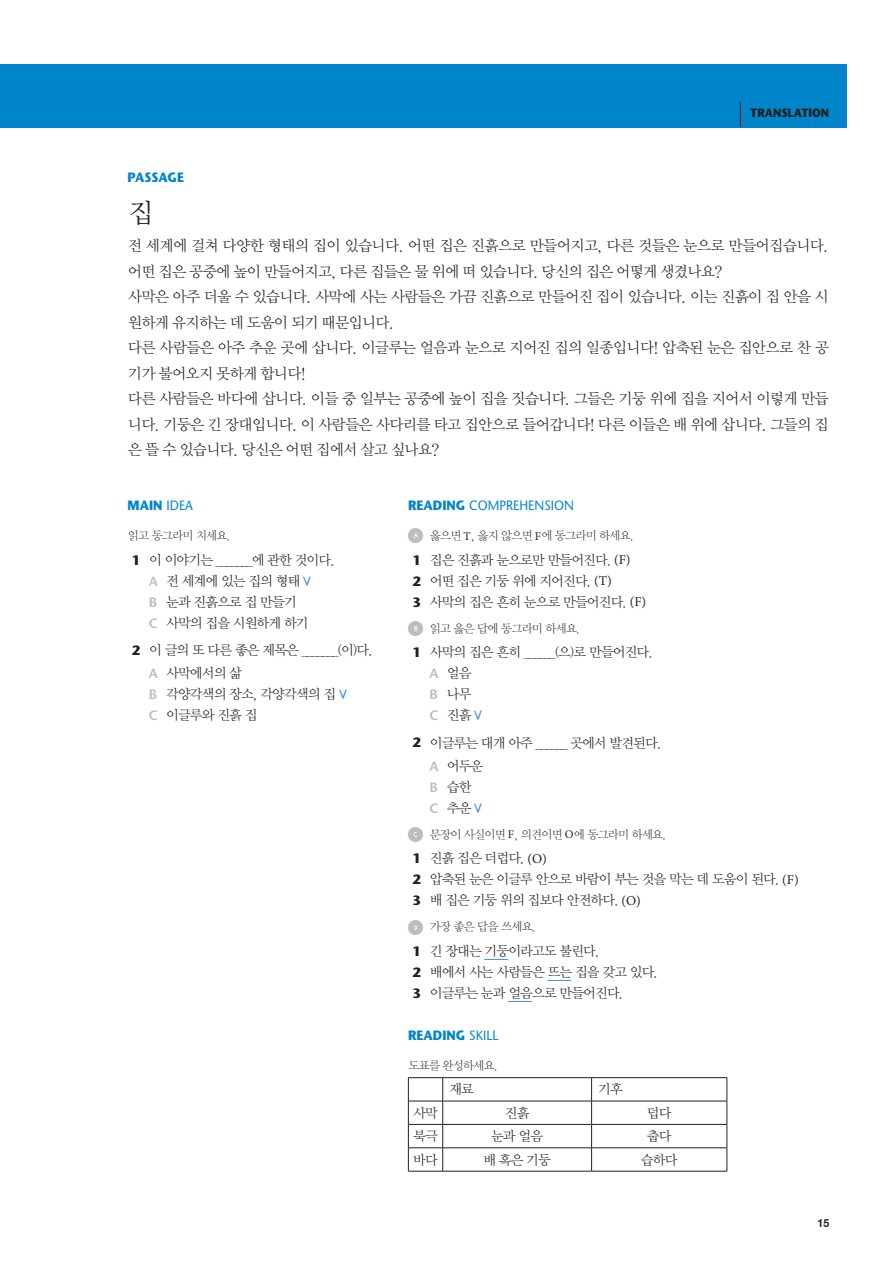
<style>
.page{position:relative;width:893px;height:1263px;background:#fff}
.page>*{position:absolute;margin:0;border:0;box-sizing:border-box;transform-origin:0 0}
.t1{font:27px "Y Mj O12";color:#231f20}
.t2{font:15px/25.5px "Y Mj O12";letter-spacing:-.1em;color:#231f20}
.t3{font:13.5px/21px "Y Mj O12";letter-spacing:-.12em;color:#231f20}
.t4{font:700 13.5px "Stone Sans";color:#0084ca;scale:.93 1}
.t5{font:13.5px "Stone Sans";color:#0084ca;scale:.93 1}
.t6{font:700 12px "Stone Sans";color:#231f20;scale:.93 1}
.t7{font:11.7px "Y Mj O11";letter-spacing:-.12em;color:#231f20}
.t8{font:700 11.25px "Helvetica Neue";color:#231f20;scale:.93 1}
.s1{font-weight:400}
.s2{font-family:"Stone Sans";font-weight:700}
.s3{font-family:"Stone Sans";font-weight:600;color:#bcbdc0}
.s4{font-family:"Scrogglet";color:#4e96d1}
.s5{font-weight:700}
.s6{font-family:"Jang NUM Kwang Soo";font-size:15px;color:#bcbdc0}
.s7{font-family:"Minion Pro"}
</style>
<div class="page">
<div style="left:0;top:64px;width:846px;height:64px;background:#0084ca"></div>
<svg style="left:740px;top:102px;width:1px;height:25px"></svg>
<svg style="left:484px;top:959px;width:24px;height:1px"></svg>
<svg style="left:547px;top:980px;width:24px;height:1px"></svg>
<svg style="left:508px;top:1001px;width:24px;height:1px"></svg>
<hr style="left:408px;top:1077px;width:35px;height:1px;background:#231f20">
<hr style="left:443px;top:1077px;width:149px;height:1px;background:#231f20">
<hr style="left:592px;top:1077px;width:135px;height:1px;background:#231f20">
<hr style="left:408px;top:1101px;width:35px;height:1px;background:#231f20">
<hr style="left:443px;top:1101px;width:149px;height:1px;background:#231f20">
<hr style="left:592px;top:1101px;width:135px;height:1px;background:#231f20">
<hr style="left:408px;top:1124px;width:35px;height:1px;background:#231f20">
<hr style="left:443px;top:1124px;width:149px;height:1px;background:#231f20">
<hr style="left:592px;top:1124px;width:135px;height:1px;background:#231f20">
<hr style="left:408px;top:1147px;width:35px;height:1px;background:#231f20">
<svg style="left:408px;top:1078px;width:1px;height:93px"></svg>
<hr style="left:443px;top:1147px;width:149px;height:1px;background:#231f20">
<svg style="left:442px;top:1078px;width:1px;height:93px"></svg>
<hr style="left:592px;top:1147px;width:135px;height:1px;background:#231f20">
<svg style="left:591px;top:1078px;width:1px;height:93px"></svg>
<svg style="left:727px;top:1078px;width:1px;height:93px"></svg>
<hr style="left:408px;top:1171px;width:35px;height:1px;background:#231f20">
<hr style="left:443px;top:1171px;width:149px;height:1px;background:#231f20">
<hr style="left:592px;top:1171px;width:135px;height:1px;background:#231f20">
<p class="t6" style="left:750px;top:105px;width:86px">TRANSLATION</p>
<p class="t4" style="left:128px;top:168px;width:62px">PASSAGE</p>
<h1 class="t1" style="left:128px;top:196px;width:28px">집</h1>
<p class="t2" style="left:128px;top:233px;width:703px">전 세계에 걸쳐 다양한 형태의 집이 있습니다. 어떤 집은 진흙으로 만들어지고, 다른 것들은 눈으로 만들어집습니다. 어떤 집은 공중에 높이 만들어지고, 다른 집들은 물 위에 떠 있습니다. 당신의 집은 어떻게 생겼나요?<br>사막은 아주 더울 수 있습니다. 사막에 사는 사람들은 가끔 진흙으로 만들어진 집이 있습니다. 이는 진흙이 집 안을 시 원하게 유지하는 데 도움이 되기 때문입니다.<br>다른 사람들은 아주 추운 곳에 삽니다. 이글루는 얼음과 눈으로 지어진 집의 일종입니다! 압축된 눈은 집안으로 찬 공 기가 불어오지 못하게 합니다!<br>다른 사람들은 바다에 삽니다. 이들 중 일부는 공중에 높이 집을 짓습니다. 그들은 기둥 위에 집을 지어서 이렇게 만듭 니다. 기둥은 긴 장대입니다. 이 사람들은 사다리를 타고 집안으로 들어갑니다! 다른 이들은 배 위에 삽니다. 그들의 집 은 뜰 수 있습니다. 당신은 어떤 집에서 살고 싶나요?</p>
<p class="t4" style="left:128px;top:497px;width:72px">MAIN <span class="s1">I DEA</span></p>
<p class="t7" style="left:128px;top:528px;width:105px">읽고 동그라미 치세요.</p>
<p class="t3" style="left:149px;top:549px;width:188px;text-indent:-17px"><span class="s2">1</span> 이 이야기는 _______에 관한 것이다.<br><span class="s3">A</span> 전 세계에 있는 집의 형태 <span class="s4">V<br></span><span class="s3">B</span> 눈과 진흙으로 집 만들기<br><span class="s3">C</span> 사막의 집을 시원하게 하기</p>
<p class="t3" style="left:149px;top:639px;width:226px;line-height:23.1px;text-indent:-17px"><span class="s2">2</span> 이 글의 또 다른 좋은 제목은 _______(이)다.<br><span class="s3">A</span> 사막에서의 삶</p>
<p class="t3" style="left:149px;top:684px;width:200px"><span class="s3">B</span> 각양각색의 장소, 각양각색의 집 <span class="s4">V<br></span><span class="s3">C</span> 이글루와 진흙 집</p>
<p class="t5" style="left:408px;top:497px;width:180px"><span class="s5">READING</span> COMPREHENSION</p>
<p class="t7" style="left:408px;top:528px;width:228px"><span class="s6">A</span> 옳으면 <span class="s7">T</span>, 옳지 않으면 <span class="s7">F</span>에 동그라미 하세요.</p>
<p class="t3" style="left:412px;top:549px;width:235px"><span class="s2">1</span> 집은 진흙과 눈으로만 만들어진다. <span class="s7">(F)<br></span><span class="s2">2</span> 어떤 집은 기둥 위에 지어진다. <span class="s7">(T)<br></span><span class="s2">3</span> 사막의 집은 흔히 눈으로 만들어진다. <span class="s7">(F)</span></p>
<p class="t7" style="left:408px;top:621px;width:174px"><span class="s6">B</span> 읽고 옳은 답에 동그라미 하세요.</p>
<p class="t3" style="left:429px;top:642px;width:226px;text-indent:-17px"><span class="s2">1</span> 사막의 집은 흔히 ______(으)로 만들어진다.<br><span class="s3">A</span> 얼음<br><span class="s3">B</span> 나무<br><span class="s3">C</span> 진흙 <span class="s4">V</span></p>
<p class="t3" style="left:429px;top:731px;width:234px;line-height:23.1px;text-indent:-17px"><span class="s2">2</span> 이글루는 대개 아주 ______ 곳에서 발견된다.<br><span class="s3">A</span> 어두운</p>
<p class="t3" style="left:429px;top:776px;width:54px"><span class="s3">B</span> 습한<br><span class="s3">C</span> 추운 <span class="s4">V</span></p>
<p class="t7" style="left:408px;top:827px;width:260px"><span class="s6">C</span> 문장이 사실이면 <span class="s7">F</span>, 의견이면 <span class="s7">O</span>에 동그라미 하세요.</p>
<p class="t3" style="left:412px;top:848px;width:388px"><span class="s2">1</span> 진흙 집은 더럽다. <span class="s7">(O)<br></span><span class="s2">2</span> 압축된 눈은 이글루 안으로 바람이 부는 것을 막는 데 도움이 된다. <span class="s7">(F)<br></span><span class="s2">3</span> 배 집은 기둥 위의 집보다 안전하다. <span class="s7">(O)</span></p>
<p class="t7" style="left:408px;top:919px;width:130px"><span class="s6">D</span> 가장 좋은 답을 쓰세요.</p>
<p class="t3" style="left:412px;top:940px;width:248px"><span class="s2">1</span> 긴 장대는 기둥이라고도 불린다.<br><span class="s2">2</span> 배에서 사는 사람들은 뜨는 집을 갖고 있다.<br><span class="s2">3</span> 이글루는 눈과 얼음으로 만들어진다.</p>
<p class="t4" style="left:408px;top:1027px;width:99px">READING <span class="s1">SKILL</span></p>
<p class="t7" style="left:408px;top:1058px;width:92px">도표를 완성하세요.</p>
<p class="t3" style="left:449px;top:1079px;width:27px">재료</p>
<p class="t3" style="left:598px;top:1079px;width:27px">기후</p>
<p class="t3" style="left:413px;top:1102px;width:27px">사막</p>
<p class="t3" style="left:504px;top:1102px;width:27px">진흙</p>
<p class="t3" style="left:647px;top:1102px;width:27px">덥다</p>
<p class="t3" style="left:413px;top:1126px;width:27px">북극</p>
<p class="t3" style="left:491px;top:1126px;width:54px">눈과 얼음</p>
<p class="t3" style="left:647px;top:1126px;width:27px">춥다</p>
<p class="t3" style="left:413px;top:1149px;width:27px">바다</p>
<p class="t3" style="left:483px;top:1149px;width:70px">배 혹은 기둥</p>
<p class="t3" style="left:641px;top:1149px;width:39px">습하다</p>
<p class="t8" style="left:817px;top:1216px;width:14px">15</p>
</div>
